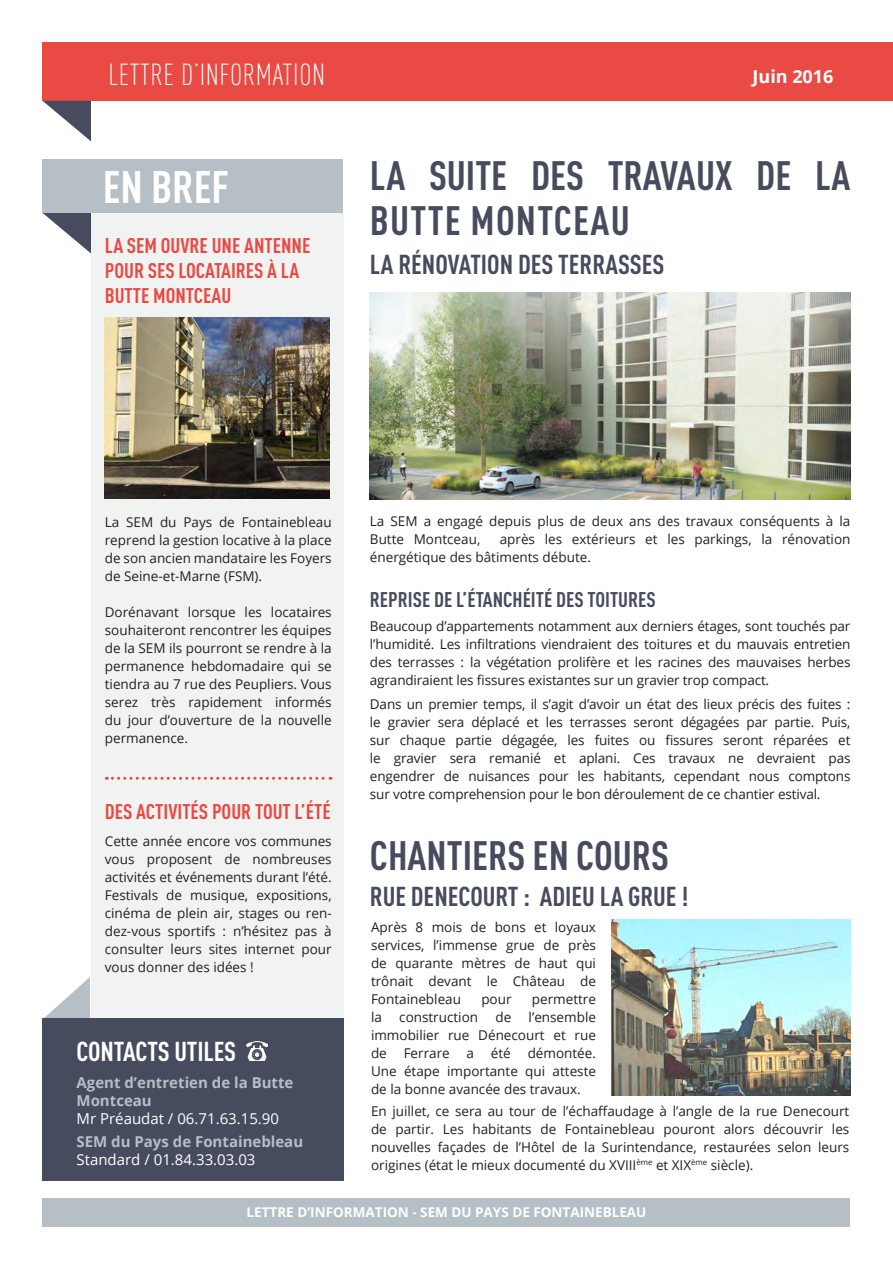
<style>
.page{position:relative;width:893px;height:1263px;background:#fff}
.page>*{position:absolute;margin:0;border:0;box-sizing:border-box;transform-origin:0 0}
.t1{font:700 45px "DIN Cond";color:#fff}
.t2{font:700 40.5px/45px "DIN Cond";color:#464b5e}
.t3{font:300 30px "DIN Cond";letter-spacing:.02em;color:#fff}
.t4{font:700 27px "DIN Cond";color:#464b5e}
.t5{font:700 27px "DIN Cond";letter-spacing:-.005em;color:#fff}
.t6{font:700 21px/25.2px "DIN Cond";color:#e94a44}
.t7{font:700 21px "DIN Cond";color:#464b5e}
.t8{font:700 18px "Open Sans";color:#fff}
.t9{font:700 15px/18px "Open Sans";color:#b5bfc5}
.t10{font:15px "Open Sans";color:#fff}
.t11{font:13.5px/18px "Open Sans";color:#231f20;text-align:justify}
.t12{font:700 13.5px "Open Sans";color:#fff}
</style>
<div class="page">
<div style="left:43px;top:42px;width:850px;height:59px;background:#e94a44"></div>
<svg style="left:43px;top:101px;width:48px;height:40px"></svg>
<svg style="left:43px;top:213px;width:48px;height:40px"></svg>
<svg style="left:42px;top:977px;width:48px;height:43px"></svg>
<div style="left:43px;top:160px;width:300px;height:53px;background:#b5bfc5"></div>
<div style="left:43px;top:1198px;width:807px;height:28px;background:#b5bfc5"></div>
<div style="left:91px;top:213px;width:252px;height:829px;background:#f1f3f3"></div>
<div style="left:43px;top:1018px;width:301px;height:163px;background:#464b5e"></div>
<img style="left:246px;top:1042px;width:22px;height:18px">
<img style="left:105px;top:318px;width:224px;height:181px">
<img style="left:611px;top:919px;width:239px;height:176px">
<svg style="left:106px;top:777px;width:225px;height:3px"></svg>
<img style="left:370px;top:292px;width:480px;height:208px">
<p class="t3" style="left:108px;top:58px;width:218px">LETTRE D’INFORMATION</p>
<p class="t1" style="left:103px;top:159px;width:128px">EN BREF</p>
<p class="t6" style="left:105px;top:232px;width:207px">LA SEM OUVRE UNE ANTENNE<br>POUR SES LOCATAIRES À LA<br>BUTTE MONTCEAU</p>
<p class="t8" style="left:753px;top:64px;width:82px">Juin 2016</p>
<p class="t2" style="left:370px;top:152px;width:482px">LA SUITE DES TRAVAUX DE LA<br>BUTTE MONTCEAU</p>
<p class="t4" style="left:370px;top:248px;width:296px">LA RÉNOVATION DES TERRASSES</p>
<p class="t11" style="left:105px;top:513px;width:228px">La SEM du Pays de Fontainebleau reprend la gestion locative à la place de son ancien mandataire les Foyers de Seine-et-Marne (FSM).</p>
<p class="t11" style="left:105px;top:603px;width:228px">Dorénavant lorsque les locataires souhaiteront rencontrer les équipes de la SEM ils pourront se rendre à la permanence hebdomadaire qui se tiendra au 7 rue des Peupliers. Vous serez très rapidement informés du jour d’ouverture de la nouvelle permanence.</p>
<p class="t6" style="left:105px;top:798px;width:227px">DES ACTIVITÉS POUR TOUT L’ÉTÉ</p>
<p class="t11" style="left:105px;top:832px;width:228px">Cette année encore vos communes vous proposent de nombreuses activités et événements durant l’été.<br>Festivals de musique, expositions, cinéma de plein air, stages ou ren&shy;dez-vous sportifs : n’hésitez pas à consulter leurs sites internet pour vous donner des idées !</p>
<p class="t5" style="left:77px;top:1035px;width:161px">CONTACTS UTILES</p>
<p class="t9" style="left:77px;top:1073px;width:218px">Agent d’entretien de la Butte<br>Montceau</p>
<p class="t10" style="left:77px;top:1108px;width:204px">Mr Préaudat / 06.71.63.15.90</p>
<p class="t9" style="left:77px;top:1132px;width:228px">SEM du Pays de Fontainebleau</p>
<p class="t10" style="left:77px;top:1149px;width:180px">Standard / 01.84.33.03.03</p>
<p class="t11" style="left:370px;top:512px;width:482px">La SEM a engagé depuis plus de deux ans des travaux conséquents à la<br>Butte Montceau,</p>
<p class="t11" style="left:370px;top:530px;width:482px;text-indent:130px">après les extérieurs et les parkings, la rénovation énergétique des bâtiments débute.</p>
<p class="t7" style="left:370px;top:587px;width:287px">REPRISE DE L’ÉTANCHÉITÉ DES TOITURES</p>
<p class="t11" style="left:370px;top:617px;width:482px">Beaucoup d’appartements notamment aux derniers étages, sont touchés par l’humidité. Les infiltrations viendraient des toitures et du mauvais entretien des terrasses : la végétation prolifère et les racines des mauvaises herbes agrandiraient les fissures existantes sur un gravier trop compact.</p>
<p class="t11" style="left:370px;top:695px;width:482px">Dans un premier temps, il s’agit d’avoir un état des lieux précis des fuites : le gravier sera déplacé et les terrasses seront dégagées par partie. Puis, sur chaque partie dégagée, les fuites ou fissures seront réparées et le gravier sera remanié et aplani. Ces travaux ne devraient pas engendrer de nuisances pour les habitants, cependant nous comptons sur votre comprehension pour le bon déroulement de ce chantier estival.</p>
<p class="t2" style="left:370px;top:831px;width:301px">CHANTIERS EN COURS</p>
<p class="t4" style="left:370px;top:880px;width:320px">RUE DENECOURT : ADIEU LA GRUE !</p>
<p class="t11" style="left:371px;top:918px;width:227px">Après 8 mois de bons et loyaux services, l’immense grue de près de quarante mètres de haut qui trônait devant le Château de Fontainebleau</p>
<p class="t11" style="left:481px;top:990px;width:32px">pour</p>
<p class="t11" style="left:532px;top:990px;width:66px">permettre</p>
<p class="t11" style="left:371px;top:1008px;width:227px;text-indent:158px">l’ensemble immobilier rue Dénecourt et rue de Ferrare a été démontée.<br>Une étape importante qui atteste de la bonne avancée des travaux.</p>
<p class="t11" style="left:371px;top:1102px;width:480px">En juillet, ce sera au tour de l’échaffaudage à l’angle de la rue Denecourt de partir. Les habitants de Fontainebleau pouront alors découvrir les nouvelles façades de l’Hôtel de la Surintendance, restaurées selon leurs origines (état le mieux documenté du XVIII<sup>ème</sup> et XIX<sup>ème</sup> siècle).</p>
<p class="t11" style="left:371px;top:1008px;width:12px">la</p>
<p class="t11" style="left:399px;top:1008px;width:80px">construction</p>
<p class="t11" style="left:495px;top:1008px;width:17px">de</p>
<p class="t12" style="left:247px;top:1202px;width:401px">LETTRE D’INFORMATION - SEM DU PAYS DE FONTAINEBLEAU</p>
</div>
